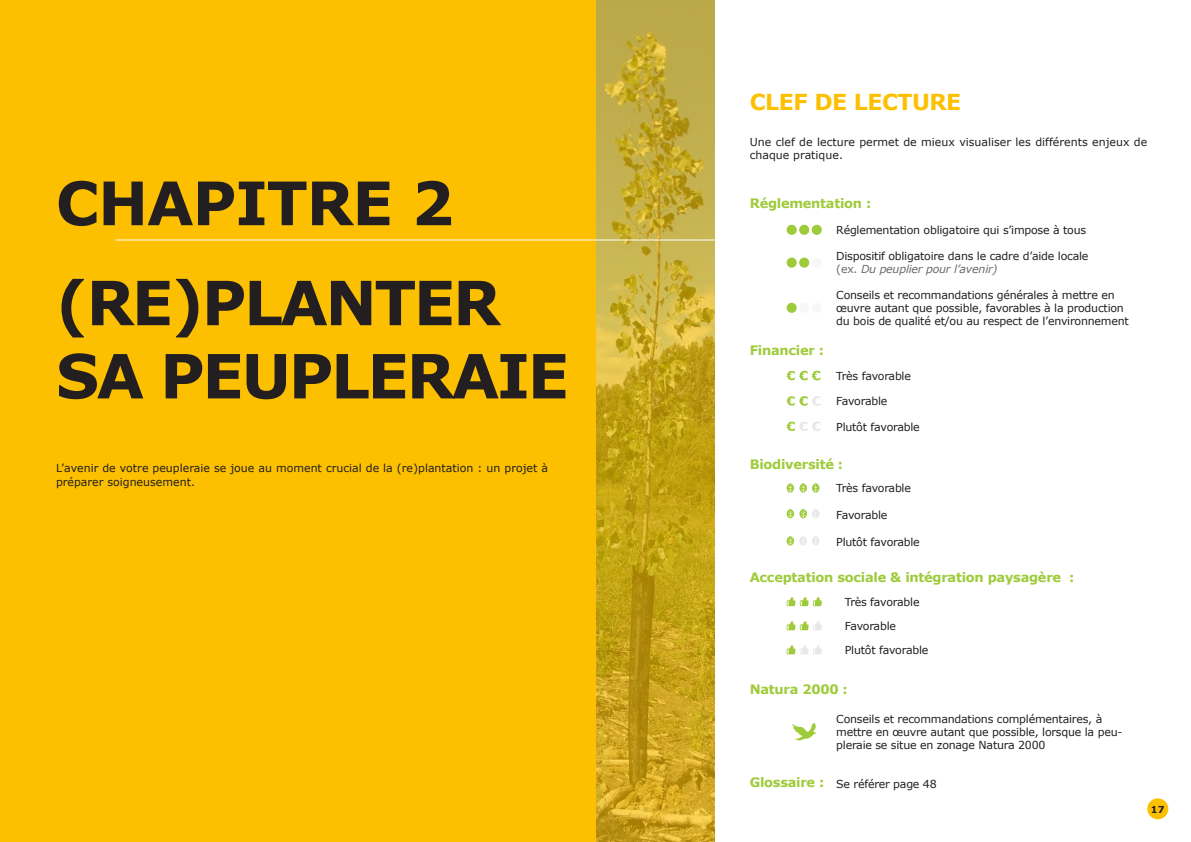
<style>
.page{position:relative;width:1191px;height:842px;background:#fff}
.page>*{position:absolute;margin:0;border:0;box-sizing:border-box;transform-origin:0 0}
.t1{font:700 61px/73.2px "Verdana";letter-spacing:-.04em;color:#231f20}
.t2{font:700 60px "Verdana";letter-spacing:-.02em;color:#231f20}
.t3{font:700 22px "Verdana";letter-spacing:-.02em;color:#fcc000}
.t4{font:700 13px "Verdana";letter-spacing:-.02em;color:#9ecb3a}
.t5{font:11px/13.2px "Verdana";letter-spacing:-.02em;color:#231f20}
.t6{font:11px/13.2px "Verdana";color:#231f20}
.t7{font:700 9.6px "Verdana";color:#231f20}
.s1{color:#69696c}
.s2{font-style:italic;color:#69696c}
.s3{font-weight:700;font-size:13px;color:#9ecb3a}
</style>
<div class="page">
<div style="left:0;top:0;width:595px;height:842px;background:#fcc000"></div>
<svg style="left:595px;top:0;width:119px;height:842px;background:#c6a72a"></svg>
<hr style="left:115px;top:239px;width:619px;height:1px;background:#fff">
<div style="left:786px;top:258px;width:10px;height:10px;background:#9ecb3a;border-radius:50%"></div>
<div style="left:799px;top:258px;width:10px;height:10px;background:#9ecb3a;border-radius:50%"></div>
<div style="left:811px;top:258px;width:11px;height:10px;background:#f7f7f8;border-radius:50%"></div>
<div style="left:786px;top:225px;width:10px;height:10px;background:#9ecb3a;border-radius:50%"></div>
<div style="left:799px;top:225px;width:10px;height:10px;background:#9ecb3a;border-radius:50%"></div>
<div style="left:811px;top:225px;width:11px;height:10px;background:#9ecb3a;border-radius:50%"></div>
<div style="left:786px;top:303px;width:10px;height:10px;background:#9ecb3a;border-radius:50%"></div>
<div style="left:799px;top:303px;width:10px;height:10px;background:#f7f7f8;border-radius:50%"></div>
<div style="left:811px;top:303px;width:11px;height:10px;background:#f7f7f8;border-radius:50%"></div>
<svg style="left:786px;top:421px;width:34px;height:10px"></svg>
<svg style="left:786px;top:396px;width:34px;height:10px"></svg>
<svg style="left:786px;top:371px;width:34px;height:9px"></svg>
<svg style="left:786px;top:597px;width:36px;height:9px"></svg>
<svg style="left:786px;top:621px;width:36px;height:9px"></svg>
<svg style="left:786px;top:645px;width:36px;height:9px"></svg>
<svg style="left:786px;top:536px;width:33px;height:10px"></svg>
<svg style="left:786px;top:509px;width:33px;height:10px"></svg>
<svg style="left:786px;top:483px;width:33px;height:10px"></svg>
<svg style="left:792px;top:722px;width:24px;height:19px"></svg>
<div style="left:1147px;top:798px;width:21px;height:21px;background:#fcc000;border-radius:50%"></div>
<h2 class="t2" style="left:56px;top:164px;width:400px">CHAPITRE 2</h2>
<h1 class="t1" style="left:56px;top:267px;width:515px">(RE)PLANTER<br>SA PEUPLERAIE</h1>
<p class="t6" style="left:56px;top:462px;width:493px">L’avenir de votre peupleraie se joue au moment crucial de la (re)plantation : un projet à préparer soigneusement.</p>
<h3 class="t3" style="left:749px;top:88px;width:213px">CLEF DE LECTURE</h3>
<p class="t6" style="left:749px;top:136px;width:399px">Une clef de lecture permet de mieux visualiser les différents enjeux de chaque pratique.</p>
<p class="t4" style="left:749px;top:195px;width:123px">Réglementation :</p>
<p class="t5" style="left:836px;top:224px;width:251px">Réglementation obligatoire qui s’impose à tous</p>
<p class="t5" style="left:836px;top:250px;width:254px">Dispositif obligatoire dans le cadre d’aide locale <span class="s1">(ex.</span> <span class="s2">Du peuplier pour l’avenir)</span></p>
<p class="t4" style="left:749px;top:342px;width:76px">Financier :</p>
<p class="t5" style="left:836px;top:288px;width:294px">Conseils et recommandations générales à mettre en œuvre autant que possible, favorables à la production du bois de qualité et/ou au respect de l’environnement</p>
<p class="t5" style="left:836px;top:369px;width:76px">Très favorable</p>
<p class="t5" style="left:836px;top:395px;width:53px">Favorable</p>
<p class="t5" style="left:836px;top:420px;width:85px">Plutôt favorable</p>
<p class="t4" style="left:749px;top:456px;width:95px">Biodiversité :</p>
<p class="t5" style="left:836px;top:482px;width:76px">Très favorable</p>
<p class="t5" style="left:836px;top:508px;width:53px">Favorable</p>
<p class="t5" style="left:836px;top:536px;width:85px">Plutôt favorable</p>
<p class="t4" style="left:749px;top:569px;width:326px">Acceptation sociale &amp; intégration paysagère :</p>
<p class="t5" style="left:845px;top:619px;width:53px">Favorable</p>
<p class="t5" style="left:845px;top:595px;width:76px">Très favorable</p>
<p class="t5" style="left:845px;top:644px;width:85px">Plutôt favorable</p>
<p class="t4" style="left:749px;top:681px;width:99px">Natura 2000 :</p>
<p class="t5" style="left:836px;top:712px;width:287px">Conseils et recommandations complémentaires, à mettre en œuvre autant que possible, lorsque la peu&shy;pleraie se situe en zonage Natura 2000</p>
<p class="t5" style="left:749px;top:777px;width:188px"><span class="s3">Glossaire :</span> Se référer page 48</p>
<p class="t7" style="left:1151px;top:803px;width:15px">17</p>
</div>
